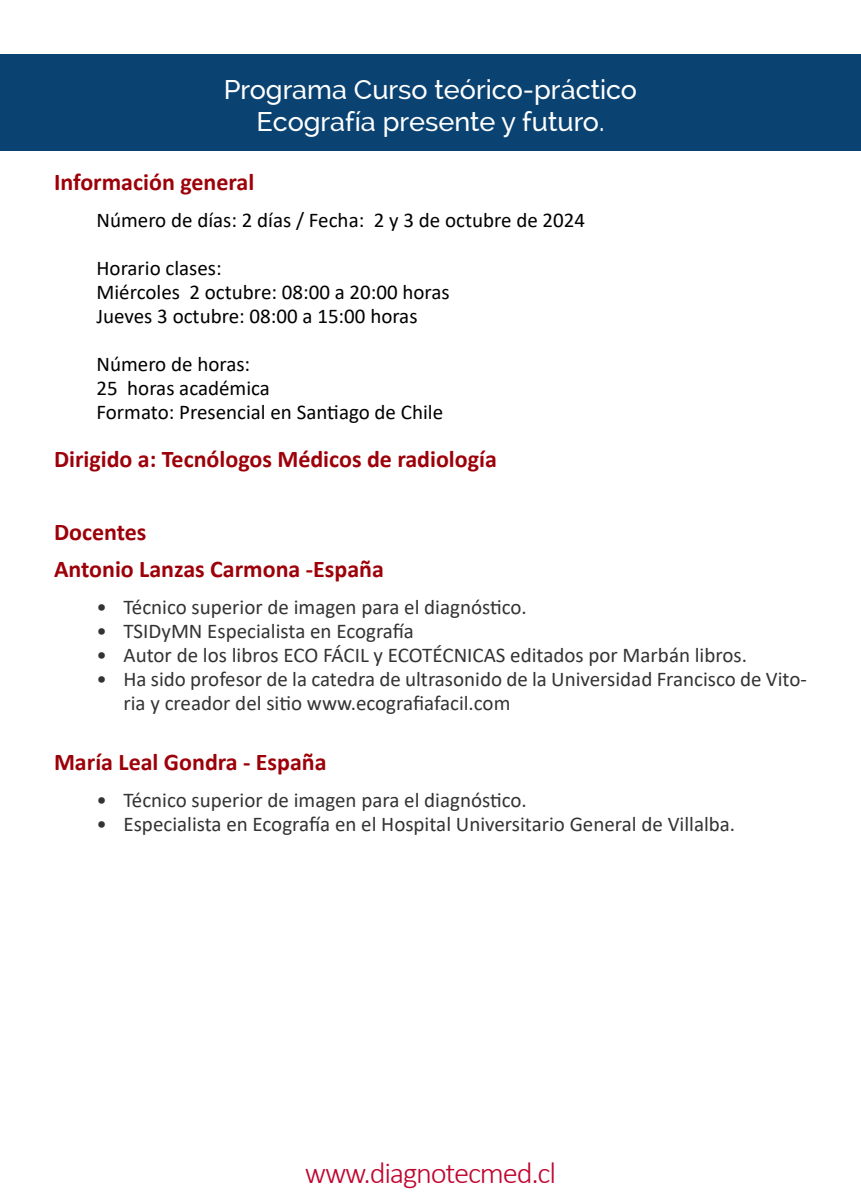
<style>
.page{position:relative;width:861px;height:1200px;background:#fff}
.page>*{position:absolute;margin:0;border:0;box-sizing:border-box;transform-origin:0 0}
.t1{font:300 30px "Calibri";letter-spacing:-.04em;color:#c00630}
.TITULO1{font:500 27px "Raleway";color:#fff}
.TITULO2{font:700 24px "Calibri";color:#9d0009}
.t2{font:21px/24px "Calibri";color:#333}
.TEXTO-SANGRADO{font:21px "Calibri";color:#000}
</style>
<div class="page">
<div style="left:0;top:54px;width:861px;height:96px;background:#0a4271"></div>
<p class="TITULO1" style="left:224px;top:74px;width:415px">Programa Curso teórico-práctico</p>
<p class="TITULO1" style="left:256px;top:106px;width:350px">Ecografía presente y futuro.</p>
<p class="TITULO2" style="left:54px;top:165px;width:202px">Información general</p>
<p class="TEXTO-SANGRADO" style="left:97px;top:205px;width:490px">Número de días: 2 días / Fecha: 2 y 3 de octubre de 2024</p>
<p class="TEXTO-SANGRADO" style="left:97px;top:253px;width:127px">Horario clases:</p>
<p class="TEXTO-SANGRADO" style="left:97px;top:277px;width:355px">Miércoles 2 octubre: 08:00 a 20:00 horas</p>
<p class="TEXTO-SANGRADO" style="left:97px;top:301px;width:323px">Jueves 3 octubre: 08:00 a 15:00 horas</p>
<p class="TEXTO-SANGRADO" style="left:97px;top:349px;width:155px">Número de horas:</p>
<p class="TEXTO-SANGRADO" style="left:97px;top:373px;width:175px">25 horas académica</p>
<p class="TEXTO-SANGRADO" style="left:97px;top:397px;width:348px">Formato: Presencial en Santiago de Chile</p>
<p class="TITULO2" style="left:54px;top:442px;width:444px">Dirigido a: Tecnólogos Médicos de radiología</p>
<p class="TITULO2" style="left:54px;top:515px;width:94px">Docentes</p>
<p class="TITULO2" style="left:54px;top:552px;width:332px">Antonio Lanzas Carmona -España</p>
<p class="t2" style="left:97px;top:594px;width:432px">• Técnico superior de imagen para el diagnóstico.</p>
<p class="t2" style="left:97px;top:618px;width:319px">• TSIDyMN Especialista en Ecografía</p>
<p class="t2" style="left:97px;top:642px;width:652px">• Autor de los libros ECO FÁCIL y ECOTÉCNICAS editados por Marbán libros.</p>
<p class="t2" style="left:124px;top:666px;width:685px;text-indent:-27px">• Ha sido profesor de la catedra de ultrasonido de la Universidad Francisco de Vito&shy;ria y creador del sitio www.ecografiafacil.com</p>
<p class="TITULO2" style="left:54px;top:745px;width:274px">María Leal Gondra - España</p>
<p class="t2" style="left:97px;top:788px;width:432px">• Técnico superior de imagen para el diagnóstico.</p>
<p class="t2" style="left:97px;top:812px;width:640px">• Especialista en Ecografía en el Hospital Universitario General de Villalba.</p>
<h1 class="t1" style="left:305px;top:1154px;width:253px">www.diagnotecmed.cl</h1>
</div>
